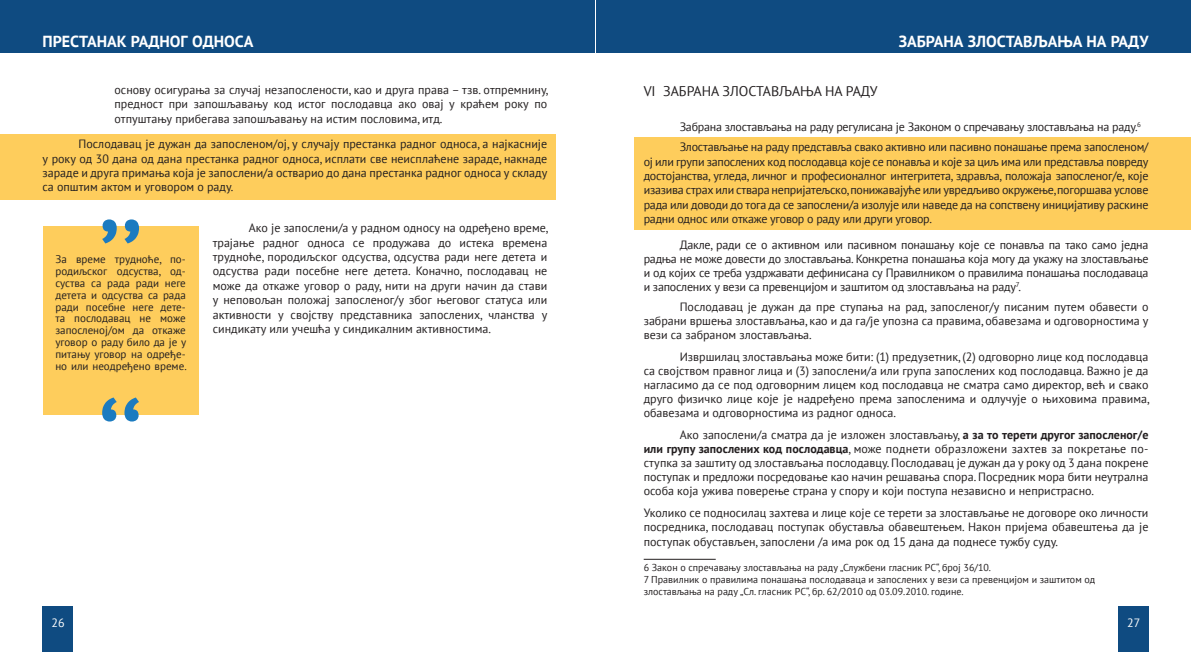
<style>
.page{position:relative;width:1191px;height:652px;background:#fff}
.page>*{position:absolute;margin:0;border:0;box-sizing:border-box;transform-origin:0 0}
.t1{font:700 16px "PT Sans";color:#fff}
.t2{font:14px "PT Sans";color:#231f20}
.t3{font:12px/14.4px "PT Sans";color:#231f20;text-align:justify}
.t4{font:12px/20.4px "PT Sans";letter-spacing:-.02em;color:#231f20}
.t5{font:12px "PT Sans";color:#fff}
.t6{font:11px/11.9px "PT Sans";color:#231f20;text-align:justify}
.t7{font:10px/12px "PT Sans";color:#231f20}
.s1{font-weight:700}
</style>
<div class="page">
<div style="left:0;top:0;width:595px;height:53px;background:#0f4b81"></div>
<div style="left:596px;top:0;width:595px;height:53px;background:#0f4b81"></div>
<div style="left:43px;top:606px;width:30px;height:46px;background:#0f4b81"></div>
<div style="left:1118px;top:606px;width:30px;height:46px;background:#0f4b81"></div>
<div style="left:634px;top:137px;width:557px;height:93px;background:#fecd5c"></div>
<hr style="left:643px;top:559px;width:72px;height:1px;background:#231f20">
<div style="left:0;top:135px;width:556px;height:65px;background:#fecd5c"></div>
<div style="left:43px;top:227px;width:156px;height:188px;background:#fecd5c"></div>
<svg style="left:102px;top:219px;width:37px;height:24px"></svg>
<svg style="left:102px;top:397px;width:37px;height:25px"></svg>
<h1 class="t1" style="left:43px;top:31px;width:212px">ПРЕСТАНАК РАДНОГ ОДНОСА</h1>
<p class="t3" style="left:115px;top:82px;width:435px">основу осигурања за случај незапослености, као и друга права – тзв. отпремнину, предност при запошљавању код истог послодавца ако овај у краћем року по отпуштању прибегава запошљавању на истим пословима, итд.</p>
<p class="t3" style="left:43px;top:137px;width:506px;text-indent:36px">Послодавац је дужан да запосленом/ој, у случају престанка радног односа, а најкасније у року од 30 дана од дана престанка радног односа, исплати све неисплаћене зараде, накнаде зараде и друга примања која је запослени/а остварио до дана престанка радног односа у складу са општим актом и уговором о раду.</p>
<p class="t3" style="left:213px;top:221px;width:337px;text-indent:36px">Ако је запослени/а у радном односу на одређено време, трајање радног односа се продужава до истека времена трудноће, породиљског одсуства, одсуства ради неге детета и одсуства ради посебне неге детета. Коначно, послодавац не може да откаже уговор о раду, нити на други начин да стави у неповољан положај запосленог/у због његовог статуса или активности у својству представника запослених, чланства у синдикату или учешћа у синдикалним активностима.</p>
<p class="t6" style="left:55px;top:253px;width:133px">За време трудноће, по&shy;родиљског одсуства, од&shy;суства са рада ради неге детета и одсуства са рада ради посебне неге дете&shy;та послодавац не може запосленој/ом да откаже уговор о раду било да је у питању уговор на одређе&shy;но или неодређено време.</p>
<h1 class="t1" style="left:898px;top:31px;width:251px">ЗАБРАНА ЗЛОСТАВЉАЊА НА РАДУ</h1>
<p class="t2" style="left:643px;top:82px;width:235px">VI ЗАБРАНА ЗЛОСТАВЉАЊА НА РАДУ</p>
<p class="t4" style="left:679px;top:116px;width:470px">Забрана злостављања на раду регулисана је Законом о спречавању злостављања на раду.<sup>6<br></sup>Злостављање на раду представља свако активно или пасивно понашање према запосленом/</p>
<p class="t3" style="left:643px;top:154px;width:506px">ој или групи запослених код послодавца које се понавља и које за циљ има или представља повреду достојанства, угледа, личног и професионалног интегритета, здравља, положаја запосленог/е, које изазива страх или ствара непријатељско, понижавајуће или увредљиво окружење, погоршава услове рада или доводи до тога да се запослени/а изолује или наведе да на сопствену иницијативу раскине радни однос или откаже уговор о раду или други уговор.</p>
<p class="t3" style="left:643px;top:238px;width:506px;line-height:14px;text-indent:36px">Дакле, ради се о активном или пасивном понашању које се понавља па тако само једна радња не може довести до злостављања. Конкретна понашања која могу да укажу на злостављање и од којих се треба уздржавати дефинисана су Правилником о правилима понашања послодаваца и запослених у вези са превенцијом и заштитом од злостављања на раду<sup>7</sup>.</p>
<p class="t3" style="left:643px;top:300px;width:506px;line-height:14px;text-indent:36px">Послодавац је дужан да пре ступања на рад, запосленог/у писаним путем обавести о забрани вршења злостављања, као и да га/је упозна са правима, обавезама и одговорностима у вези са забраном злостављања.</p>
<p class="t3" style="left:643px;top:350px;width:507px;line-height:14px;text-indent:36px">Извршилац злостављања може бити: (1) предузетник, (2) одговорно лице код послодавца са својством правног лица и (3) запослени/а или група запослених код послодавца. Важно је да нагласимо да се под одговорним лицем код послодавца не сматра само директор, већ и свако друго физичко лице које је надређено према запосленима и одлучује о њиховима правима, обавезама и одговорностима из радног односа.</p>
<p class="t3" style="left:643px;top:428px;width:506px;line-height:14px;text-indent:36px">Ако запослени/а сматра да је изложен злостављању, <span class="s1">а за то терети другог запосленог/е или групу запослених код послодавца</span>, може поднети образложени захтев за покретање по&shy;ступка за заштиту од злостављања послодавцу. Послодавац је дужан да у року од 3 дана покрене поступак и предложи посредовање као начин решавања спора. Посредник мора бити неутрална особа која ужива поверење страна у спору и који поступа независно и непристрасно.</p>
<p class="t3" style="left:643px;top:506px;width:506px">Уколико се подносилац захтева и лице које се терети за злостављање не договоре око личности посредника, послодавац поступак обуставља обавештењем. Након пријема обавештења да је поступак обустављен, запослени /а има рок од 15 дана да поднесе тужбу суду.</p>
<p class="t7" style="left:643px;top:562px;width:453px">6 Закон о спречавању злостављања на раду „Службени гласник РС“, број 36/10.<br>7 Правилник о правилима понашања послодаваца и запослених у вези са превенцијом и заштитом од злостављања на раду „Сл. гласник РС“, бр. 62/2010 од 03.09.2010. године.</p>
<p class="t5" style="left:52px;top:615px;width:15px">26</p>
<p class="t5" style="left:1127px;top:615px;width:15px">27</p>
</div>
